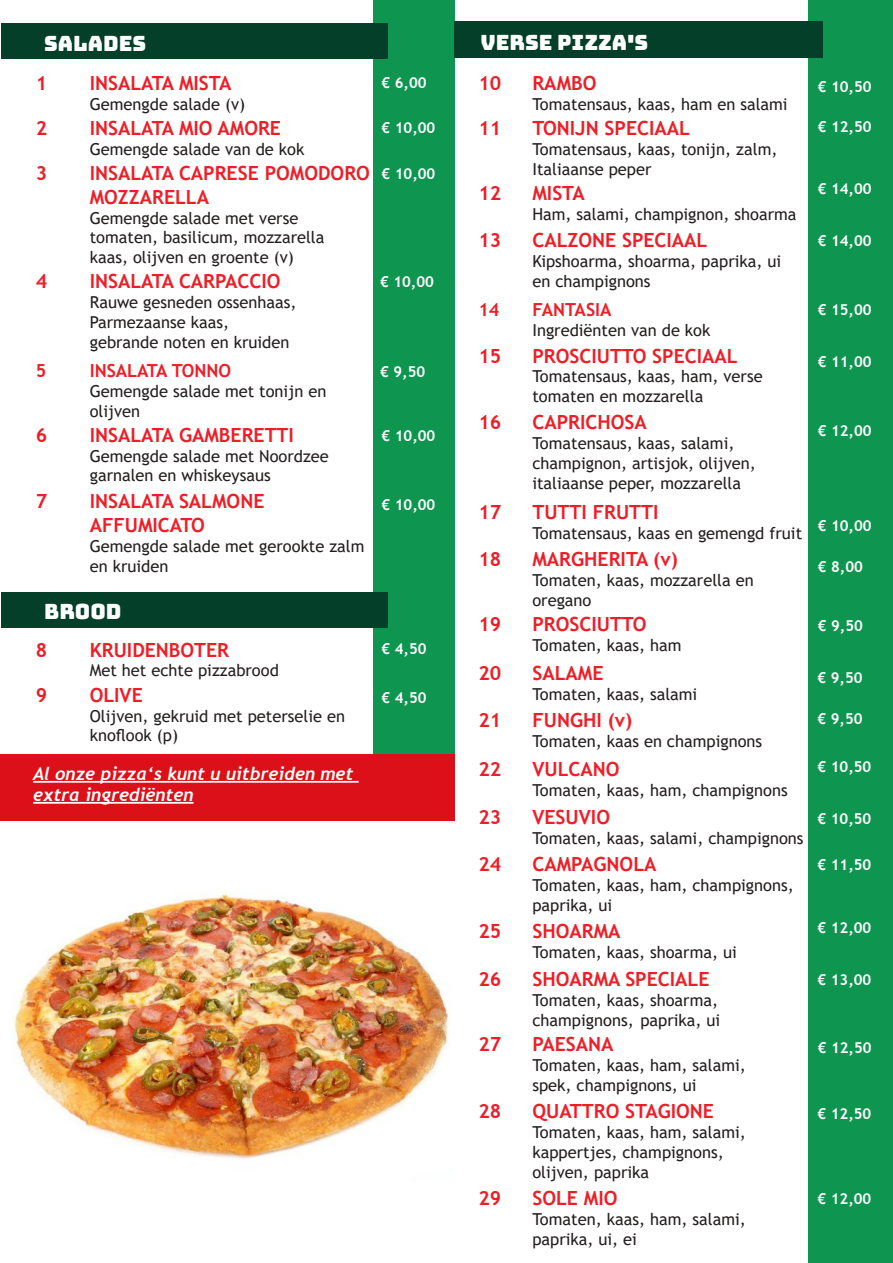
<style>
.page{position:relative;width:893px;height:1263px;background:#fff}
.page>*{position:absolute;margin:0;border:0;box-sizing:border-box;transform-origin:0 0}
.t1{font:21px "Bungee";color:#fff}
.t2{font:700 19.5px/23.4px "Trebuchet MS";color:#ef1d26}
.t3{font:italic 700 18px/21px "Trebuchet";color:#fff}
.t4{font:700 18px "Trebuchet MS";color:#ef1d26}
.t5{font:16.5px/19.8px "Trebuchet MS";color:#241f1f}
.t6{font:700 15px "Trebuchet MS";color:#fff}
</style>
<div class="page">
<div style="left:373px;top:0;width:81px;height:754px;background:#0e9550"></div>
<div style="left:1px;top:24px;width:387px;height:35px;background:#043f29"></div>
<div style="left:1px;top:592px;width:387px;height:36px;background:#043f29"></div>
<div style="left:0;top:754px;width:454px;height:66px;background:#dc1019"></div>
<hr style="left:33px;top:781px;width:326px;height:2px;background:#fff">
<hr style="left:33px;top:802px;width:161px;height:2px;background:#fff">
<div style="left:809px;top:0;width:84px;height:1263px;background:#0e9550"></div>
<div style="left:454px;top:21px;width:369px;height:37px;background:#043f29"></div>
<img style="left:14px;top:892px;width:436px;height:267px">
<p class="t1" style="left:44px;top:31px;width:103px">SALADES</p>
<p class="t2" style="left:36px;top:71px;width:13px">1</p>
<p class="t2" style="left:90px;top:71px;width:143px">INSALATA MISTA</p>
<p class="t5" style="left:90px;top:94px;width:157px">Gemengde salade (v)</p>
<p class="t2" style="left:36px;top:117px;width:13px">2</p>
<p class="t2" style="left:90px;top:117px;width:193px">INSALATA MIO AMORE</p>
<p class="t5" style="left:90px;top:139px;width:216px">Gemengde salade van de kok</p>
<p class="t2" style="left:36px;top:162px;width:13px">3</p>
<p class="t2" style="left:90px;top:162px;width:282px">INSALATA CAPRESE POMODORO<br>MOZZARELLA</p>
<p class="t5" style="left:90px;top:208px;width:236px">Gemengde salade met verse tomaten, basilicum, mozzarella kaas, olijven en groente (v)</p>
<p class="t2" style="left:36px;top:270px;width:13px">4</p>
<p class="t2" style="left:90px;top:270px;width:192px">INSALATA CARPACCIO</p>
<p class="t5" style="left:90px;top:293px;width:208px">Rauwe gesneden ossenhaas,<br>Parmezaanse kaas, gebrande noten en kruiden</p>
<p class="t4" style="left:36px;top:359px;width:12px">5</p>
<p class="t4" style="left:90px;top:359px;width:143px">INSALATA TONNO</p>
<p class="t5" style="left:90px;top:381px;width:238px">Gemengde salade met tonijn en olijven</p>
<p class="t2" style="left:36px;top:423px;width:13px">6</p>
<p class="t2" style="left:90px;top:423px;width:206px">INSALATA GAMBERETTI</p>
<p class="t5" style="left:90px;top:446px;width:241px">Gemengde salade met Noordzee garnalen en whiskeysaus</p>
<p class="t2" style="left:36px;top:490px;width:13px">7</p>
<p class="t2" style="left:90px;top:490px;width:176px">INSALATA SALMONE<br>AFFUMICATO</p>
<p class="t5" style="left:90px;top:536px;width:276px">Gemengde salade met gerookte zalm en kruiden</p>
<p class="t6" style="left:381px;top:73px;width:47px">€ 6,00</p>
<p class="t6" style="left:381px;top:118px;width:55px">€ 10,00</p>
<p class="t6" style="left:381px;top:164px;width:55px">€ 10,00</p>
<p class="t6" style="left:380px;top:272px;width:55px">€ 10,00</p>
<p class="t6" style="left:380px;top:362px;width:47px">€ 9,50</p>
<p class="t6" style="left:381px;top:426px;width:55px">€ 10,00</p>
<p class="t6" style="left:381px;top:495px;width:55px">€ 10,00</p>
<p class="t1" style="left:44px;top:600px;width:79px">BROOD</p>
<p class="t2" style="left:36px;top:638px;width:13px">8</p>
<p class="t2" style="left:90px;top:638px;width:141px">KRUIDENBOTER</p>
<p class="t5" style="left:90px;top:660px;width:191px">Met het echte pizzabrood</p>
<p class="t2" style="left:36px;top:683px;width:13px">9</p>
<p class="t2" style="left:90px;top:683px;width:55px">OLIVE</p>
<p class="t5" style="left:90px;top:706px;width:257px">Olijven, gekruid met peterselie en knoflook (p)</p>
<p class="t3" style="left:33px;top:763px;width:322px">Al onze pizza‘s kunt u uitbreiden met extra ingrediënten</p>
<p class="t6" style="left:381px;top:640px;width:47px">€ 4,50</p>
<p class="t6" style="left:381px;top:689px;width:47px">€ 4,50</p>
<p class="t1" style="left:480px;top:30px;width:169px">VERSE PIZZA'S</p>
<p class="t2" style="left:478px;top:71px;width:24px">10</p>
<p class="t2" style="left:532px;top:71px;width:66px">RAMBO</p>
<p class="t5" style="left:532px;top:94px;width:257px">Tomatensaus, kaas, ham en salami</p>
<p class="t2" style="left:478px;top:117px;width:24px">11</p>
<p class="t2" style="left:532px;top:117px;width:159px">TONIJN SPECIAAL</p>
<p class="t5" style="left:532px;top:139px;width:246px">Tomatensaus, kaas, tonijn, zalm,<br>Italiaanse peper</p>
<p class="t2" style="left:478px;top:181px;width:24px">12</p>
<p class="t2" style="left:532px;top:181px;width:54px">MISTA</p>
<p class="t5" style="left:532px;top:204px;width:266px">Ham, salami, champignon, shoarma</p>
<p class="t2" style="left:478px;top:228px;width:24px">13</p>
<p class="t2" style="left:532px;top:228px;width:176px">CALZONE SPECIAAL</p>
<p class="t5" style="left:532px;top:251px;width:250px">Kipshoarma, shoarma, paprika, ui en champignons</p>
<p class="t4" style="left:478px;top:298px;width:23px">14</p>
<p class="t4" style="left:532px;top:298px;width:81px">FANTASIA</p>
<p class="t5" style="left:532px;top:320px;width:180px">Ingrediënten van de kok</p>
<p class="t2" style="left:478px;top:344px;width:24px">15</p>
<p class="t2" style="left:532px;top:344px;width:207px">PROSCIUTTO SPECIAAL</p>
<p class="t5" style="left:532px;top:367px;width:232px">Tomatensaus, kaas, ham, verse tomaten en mozzarella</p>
<p class="t2" style="left:478px;top:411px;width:24px">16</p>
<p class="t2" style="left:532px;top:411px;width:116px">CAPRICHOSA</p>
<p class="t5" style="left:532px;top:433px;width:225px">Tomatensaus, kaas, salami, champignon, artisjok, olijven, italiaanse peper, mozzarella</p>
<p class="t2" style="left:478px;top:501px;width:24px">17</p>
<p class="t2" style="left:532px;top:501px;width:128px">TUTTI FRUTTI</p>
<p class="t5" style="left:532px;top:523px;width:271px">Tomatensaus, kaas en gemengd fruit</p>
<p class="t2" style="left:478px;top:548px;width:24px">18</p>
<p class="t2" style="left:532px;top:548px;width:147px">MARGHERITA (v)</p>
<p class="t5" style="left:532px;top:570px;width:223px">Tomaten, kaas, mozzarella en oregano</p>
<p class="t2" style="left:478px;top:613px;width:24px">19</p>
<p class="t2" style="left:532px;top:613px;width:116px">PROSCIUTTO</p>
<p class="t5" style="left:532px;top:635px;width:151px">Tomaten, kaas, ham</p>
<p class="t2" style="left:478px;top:661px;width:24px">20</p>
<p class="t2" style="left:532px;top:661px;width:73px">SALAME</p>
<p class="t5" style="left:532px;top:684px;width:166px">Tomaten, kaas, salami</p>
<p class="t2" style="left:478px;top:708px;width:24px">21</p>
<p class="t2" style="left:532px;top:708px;width:101px">FUNGHI (v)</p>
<p class="t5" style="left:532px;top:731px;width:231px">Tomaten, kaas en champignons</p>
<p class="t2" style="left:478px;top:757px;width:24px">22</p>
<p class="t2" style="left:532px;top:757px;width:89px">VULCANO</p>
<p class="t5" style="left:532px;top:780px;width:257px">Tomaten, kaas, ham, champignons</p>
<p class="t2" style="left:478px;top:805px;width:24px">23</p>
<p class="t2" style="left:532px;top:805px;width:79px">VESUVIO</p>
<p class="t5" style="left:532px;top:828px;width:273px">Tomaten, kaas, salami, champignons</p>
<p class="t2" style="left:478px;top:852px;width:24px">24</p>
<p class="t2" style="left:532px;top:852px;width:126px">CAMPAGNOLA</p>
<p class="t5" style="left:532px;top:875px;width:263px">Tomaten, kaas, ham, champignons, paprika, ui</p>
<p class="t2" style="left:478px;top:920px;width:24px">25</p>
<p class="t2" style="left:532px;top:920px;width:90px">SHOARMA</p>
<p class="t5" style="left:532px;top:942px;width:206px">Tomaten, kaas, shoarma, ui</p>
<p class="t2" style="left:478px;top:967px;width:24px">26</p>
<p class="t2" style="left:532px;top:967px;width:179px">SHOARMA SPECIALE</p>
<p class="t5" style="left:532px;top:990px;width:189px">Tomaten, kaas, shoarma, champignons, paprika, ui</p>
<p class="t2" style="left:478px;top:1032px;width:24px">27</p>
<p class="t2" style="left:532px;top:1032px;width:83px">PAESANA</p>
<p class="t5" style="left:532px;top:1055px;width:215px">Tomaten, kaas, ham, salami, spek, champignons, ui</p>
<p class="t2" style="left:478px;top:1099px;width:24px">28</p>
<p class="t2" style="left:532px;top:1099px;width:183px">QUATTRO STAGIONE</p>
<p class="t5" style="left:532px;top:1122px;width:215px">Tomaten, kaas, ham, salami, kappertjes, champignons, olijven, paprika</p>
<p class="t2" style="left:478px;top:1186px;width:24px">29</p>
<p class="t2" style="left:532px;top:1186px;width:87px">SOLE MIO</p>
<p class="t5" style="left:532px;top:1209px;width:215px">Tomaten, kaas, ham, salami, paprika, ui, ei</p>
<p class="t6" style="left:818px;top:77px;width:55px">€ 10,50</p>
<p class="t6" style="left:818px;top:117px;width:55px">€ 12,50</p>
<p class="t6" style="left:818px;top:179px;width:55px">€ 14,00</p>
<p class="t6" style="left:818px;top:231px;width:55px">€ 14,00</p>
<p class="t6" style="left:818px;top:300px;width:55px">€ 15,00</p>
<p class="t6" style="left:818px;top:353px;width:55px">€ 11,00</p>
<p class="t6" style="left:818px;top:422px;width:55px">€ 12,00</p>
<p class="t6" style="left:818px;top:516px;width:55px">€ 10,00</p>
<p class="t6" style="left:818px;top:557px;width:47px">€ 8,00</p>
<p class="t6" style="left:818px;top:616px;width:47px">€ 9,50</p>
<p class="t6" style="left:817px;top:668px;width:47px">€ 9,50</p>
<p class="t6" style="left:817px;top:709px;width:47px">€ 9,50</p>
<p class="t6" style="left:817px;top:757px;width:55px">€ 10,50</p>
<p class="t6" style="left:817px;top:809px;width:55px">€ 10,50</p>
<p class="t6" style="left:817px;top:855px;width:55px">€ 11,50</p>
<p class="t6" style="left:817px;top:918px;width:55px">€ 12,00</p>
<p class="t6" style="left:817px;top:970px;width:55px">€ 13,00</p>
<p class="t6" style="left:818px;top:1038px;width:55px">€ 12,50</p>
<p class="t6" style="left:817px;top:1104px;width:55px">€ 12,50</p>
<p class="t6" style="left:817px;top:1189px;width:55px">€ 12,00</p>
</div>
